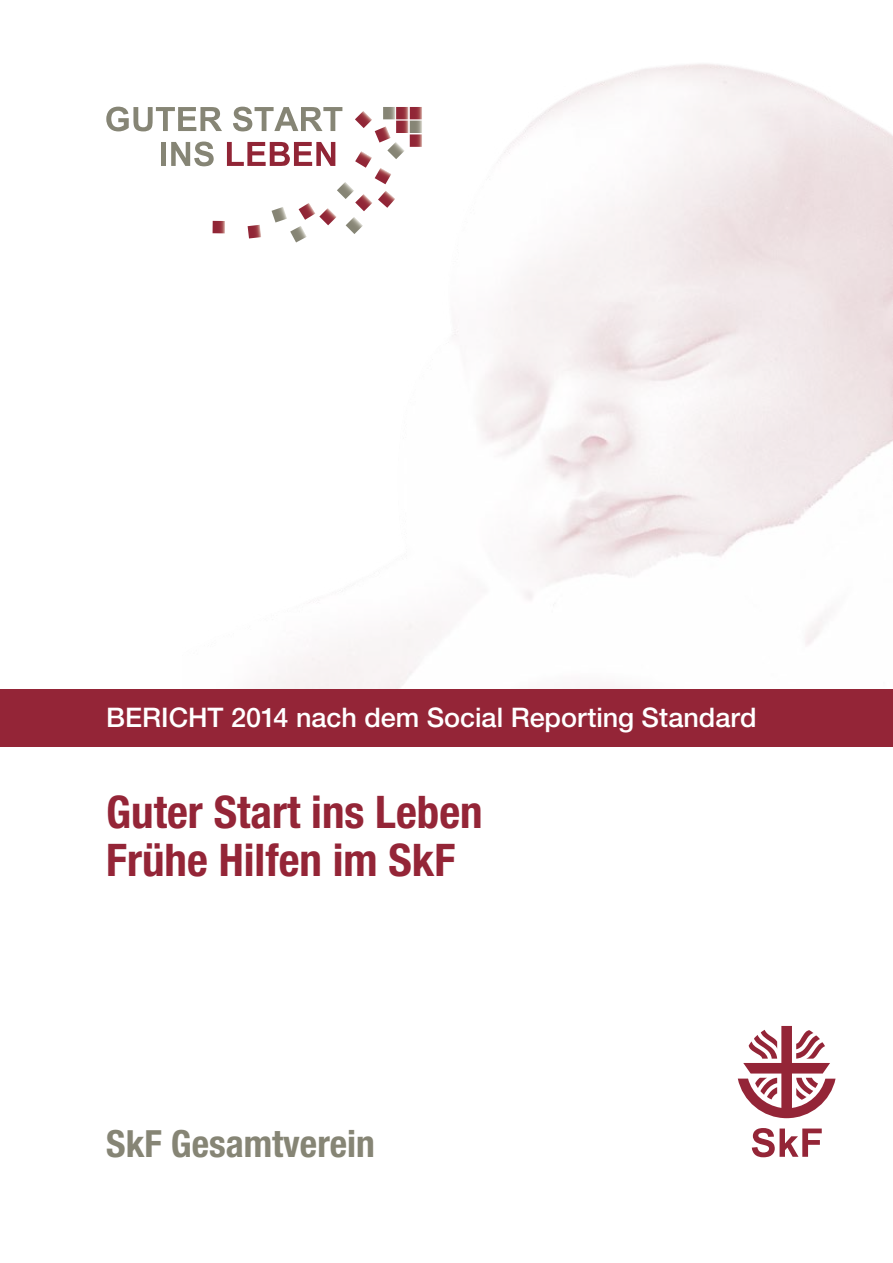
<style>
.page{position:relative;width:893px;height:1263px;background:#fff}
.page>*{position:absolute;margin:0;border:0;box-sizing:border-box;transform-origin:0 0}
.t1{font:700 condensed 45px/48px "Helvetica Neue";color:#942537}
.t2{font:700 condensed 37.5px "Helvetica Neue";color:#868575}
.t3{font:500 27px "Helvetica Neue";color:#fff}
</style>
<div class="page">
<div style="left:0;top:689px;width:893px;height:57px;background:#942537"></div>
<svg style="left:106px;top:107px;width:316px;height:135px"></svg>
<svg style="left:752px;top:1128px;width:70px;height:29px"></svg>
<svg style="left:738px;top:1026px;width:97px;height:92px"></svg>
<p class="t3" style="left:106px;top:702px;width:652px">BERICHT 2014 nach dem Social Reporting Standard</p>
<h1 class="t1" style="left:106px;top:787px;width:378px">Guter Start ins Leben<br>Frühe Hilfen im SkF</h1>
<h2 class="t2" style="left:106px;top:1120px;width:270px">SkF Gesamtverein</h2>
</div>
